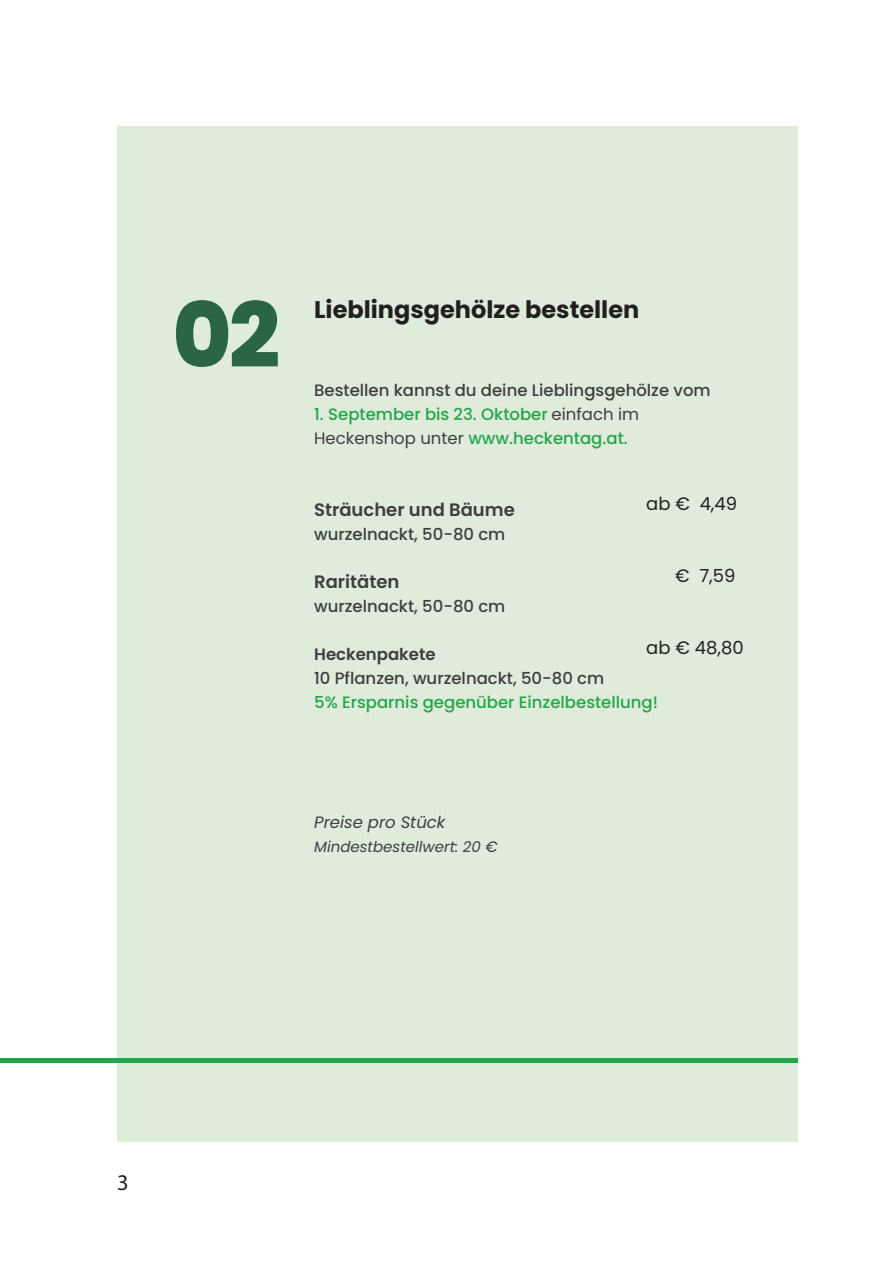
<style>
.page{position:relative;width:893px;height:1263px;background:#fff}
.page>*{position:absolute;margin:0;border:0;box-sizing:border-box;transform-origin:0 0}
.t1{font:800 90px "Poppins";color:#2b6644}
.t2{font:700 24px "Poppins";color:#231f20}
.t3{font:22.5px "Myriad Pro";color:#231f20}
.t4{font:600 18px "Poppins";color:#3e3e3f}
.t5{font:18px "Poppins";color:#231f20}
.t6{font:500 16.5px "Poppins";color:#3e3e3f}
.t7{font:500 16.5px/24px "Poppins";color:#23a649}
.t8{font:italic 16.5px "Poppins";color:#3e3e3f}
.t9{font:600 16.5px "Poppins";color:#3e3e3f}
.t10{font:italic 15px "Poppins";color:#3e3e3f}
.s1{font-weight:400;color:#3e3e3f}
</style>
<div class="page">
<div style="left:117px;top:127px;width:681px;height:1015px;background:#dfecdc"></div>
<hr style="left:0;top:1058px;width:798px;height:4px;background:#23a649">
<h1 class="t1" style="left:172px;top:294px;width:109px">02</h1>
<h2 class="t2" style="left:314px;top:299px;width:327px">Lieblingsgehˆlze bestellen</h2>
<p class="t6" style="left:314px;top:380px;width:398px">Bestellen kannst du deine Lieblingsgehˆlze vom</p>
<p class="t7" style="left:314px;top:402px;width:326px">1. September bis 23. Oktober <span class="s1">einfach im<br>Heckenshop unter</span> www.heckentag.at.</p>
<p class="t5" style="left:646px;top:493px;width:92px">ab Ä 4,49</p>
<p class="t4" style="left:314px;top:502px;width:202px">Str‰ucher und B‰ume</p>
<p class="t6" style="left:314px;top:524px;width:193px">wurzelnackt, 50-80 cm</p>
<p class="t4" style="left:314px;top:574px;width:87px">Rarit‰ten</p>
<p class="t6" style="left:314px;top:596px;width:193px">wurzelnackt, 50-80 cm</p>
<p class="t9" style="left:314px;top:647px;width:123px">Heckenpakete</p>
<p class="t6" style="left:314px;top:668px;width:292px">10 Pflanzen, wurzelnackt, 50-80 cm</p>
<p class="t7" style="left:314px;top:690px;width:345px">5% Ersparnis gegen¸ber Einzelbestellung!</p>
<p class="t5" style="left:675px;top:565px;width:62px">Ä 7,59</p>
<p class="t5" style="left:646px;top:637px;width:99px">ab Ä 48,80</p>
<p class="t8" style="left:314px;top:815px;width:133px">Preise pro St¸ck</p>
<p class="t10" style="left:314px;top:840px;width:185px">Mindestbestellwert: 20 Ä</p>
<h3 class="t3" style="left:117px;top:1168px;width:13px">3</h3>
</div>
